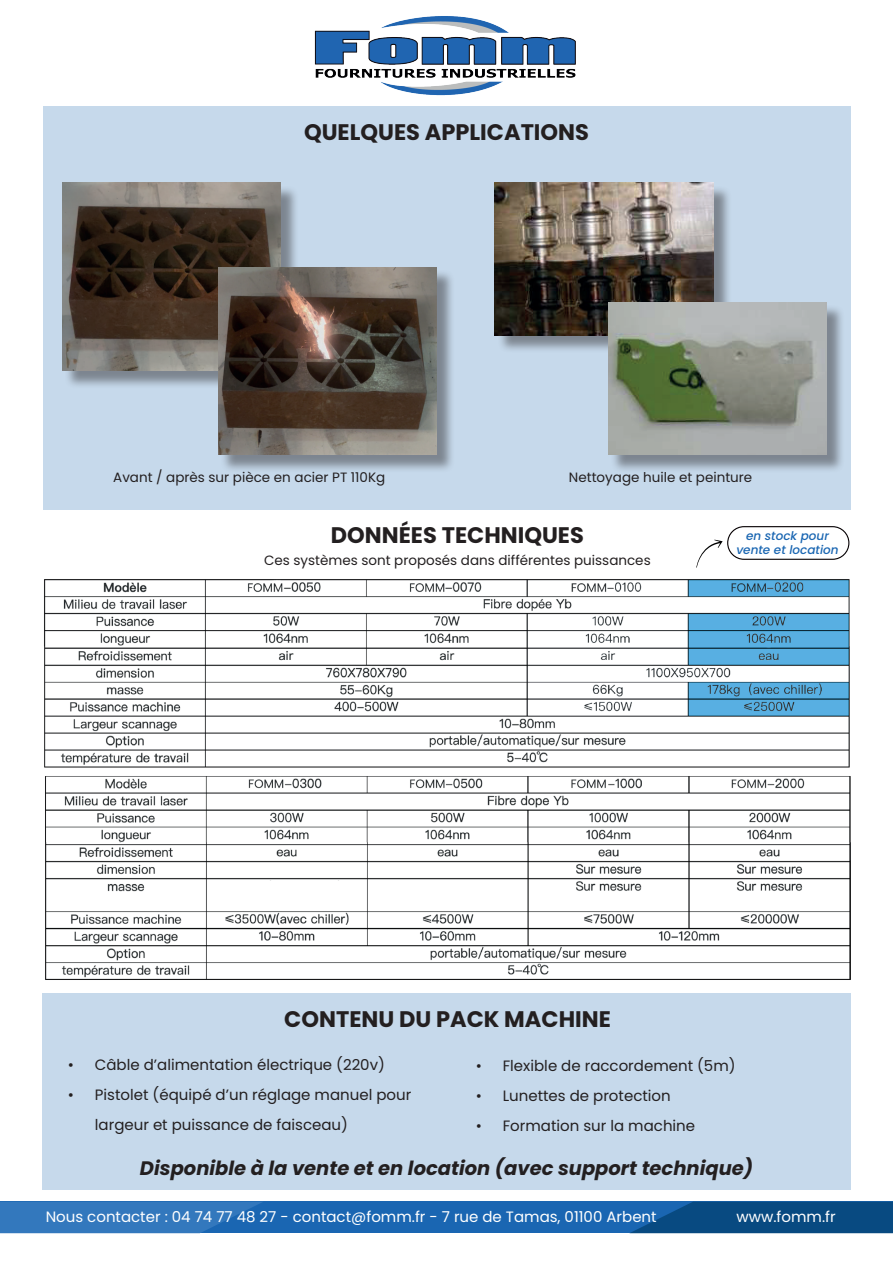
<style>
.page{position:relative;width:893px;height:1263px;background:#fff}
.page>*{position:absolute;margin:0;border:0;box-sizing:border-box;transform-origin:0 0}
.t1{font:700 22.5px "Poppins";color:#231f20}
.t2{font:italic 700 19.5px "Poppins";color:#231f20}
.t3{font:15px/30px "Poppins";color:#231f20}
.t4{font:15px "Poppins";color:#fff}
.t5{font:13.5px "Poppins";color:#231f20}
.t6{font:italic 500 12px/14.4px "Poppins";color:#1a66b2;text-align:center}
</style>
<div class="page">
<div style="left:0;top:1202px;width:893px;height:31px;background:#1a66b2"></div>
<svg style="left:0;top:1202px;width:262px;height:31px;background:#3075bb"></svg>
<svg style="left:630px;top:1202px;width:263px;height:31px;background:#0a4d86"></svg>
<div style="left:43px;top:106px;width:807px;height:404px;background:#c6d9eb"></div>
<div style="left:64px;top:185px;width:235px;height:204px;background:#231f20;opacity:.45"></div>
<img style="left:62px;top:182px;width:218px;height:188px">
<div style="left:220px;top:269px;width:235px;height:205px;background:#231f20;opacity:.45"></div>
<img style="left:218px;top:267px;width:218px;height:188px">
<div style="left:497px;top:185px;width:235px;height:169px;background:#231f20;opacity:.45"></div>
<img style="left:495px;top:182px;width:218px;height:153px">
<div style="left:610px;top:304px;width:235px;height:169px;background:#231f20;opacity:.45"></div>
<img style="left:608px;top:302px;width:218px;height:153px">
<div style="left:43px;top:993px;width:807px;height:197px;background:#c6d9eb"></div>
<img style="left:44px;top:579px;width:806px;height:189px">
<img style="left:45px;top:776px;width:805px;height:204px">
<svg style="left:696px;top:540px;width:27px;height:28px"></svg>
<div style="left:727px;top:526px;width:122px;height:34px;border:1px solid #060003;border-radius:16px"></div>
<img style="left:314px;top:16px;width:262px;height:80px">
<h1 class="t1" style="left:304px;top:119px;width:287px">QUELQUES APPLICATIONS</h1>
<p class="t5" style="left:113px;top:470px;width:273px">Avant / après sur pièce en acier PT 110Kg</p>
<p class="t5" style="left:569px;top:470px;width:185px">Nettoyage huile et peinture</p>
<h1 class="t1" style="left:331px;top:522px;width:255px">DONNÉES TECHNIQUES</h1>
<p class="t5" style="left:264px;top:552px;width:388px">Ces systèmes sont proposés dans différentes puissances</p>
<p class="t6" style="left:736px;top:528px;width:104px">en stock pour vente et location</p>
<h1 class="t1" style="left:284px;top:1006px;width:328px">CONTENU DU PACK MACHINE</h1>
<p class="t3" style="left:68px;top:1049px;width:318px">• Câble d’alimentation électrique (220v)</p>
<p class="t3" style="left:95px;top:1079px;width:318px;text-indent:-27px">• Pistolet (équipé d’un réglage manuel pour largeur et puissance de faisceau)</p>
<p class="t3" style="left:476px;top:1051px;width:261px">• Flexible de raccordement (5m)</p>
<p class="t3" style="left:476px;top:1081px;width:197px">• Lunettes de protection</p>
<p class="t3" style="left:476px;top:1111px;width:221px">• Formation sur la machine</p>
<h2 class="t2" style="left:140px;top:1157px;width:615px">Disponible à la vente et en location (avec support technique)</h2>
<p class="t4" style="left:46px;top:1208px;width:612px">Nous contacter : 04 74 77 48 27 - contact@fomm.fr - 7 rue de Tamas, 01100 Arbent</p>
<p class="t4" style="left:737px;top:1207px;width:101px">www.fomm.fr</p>
</div>
